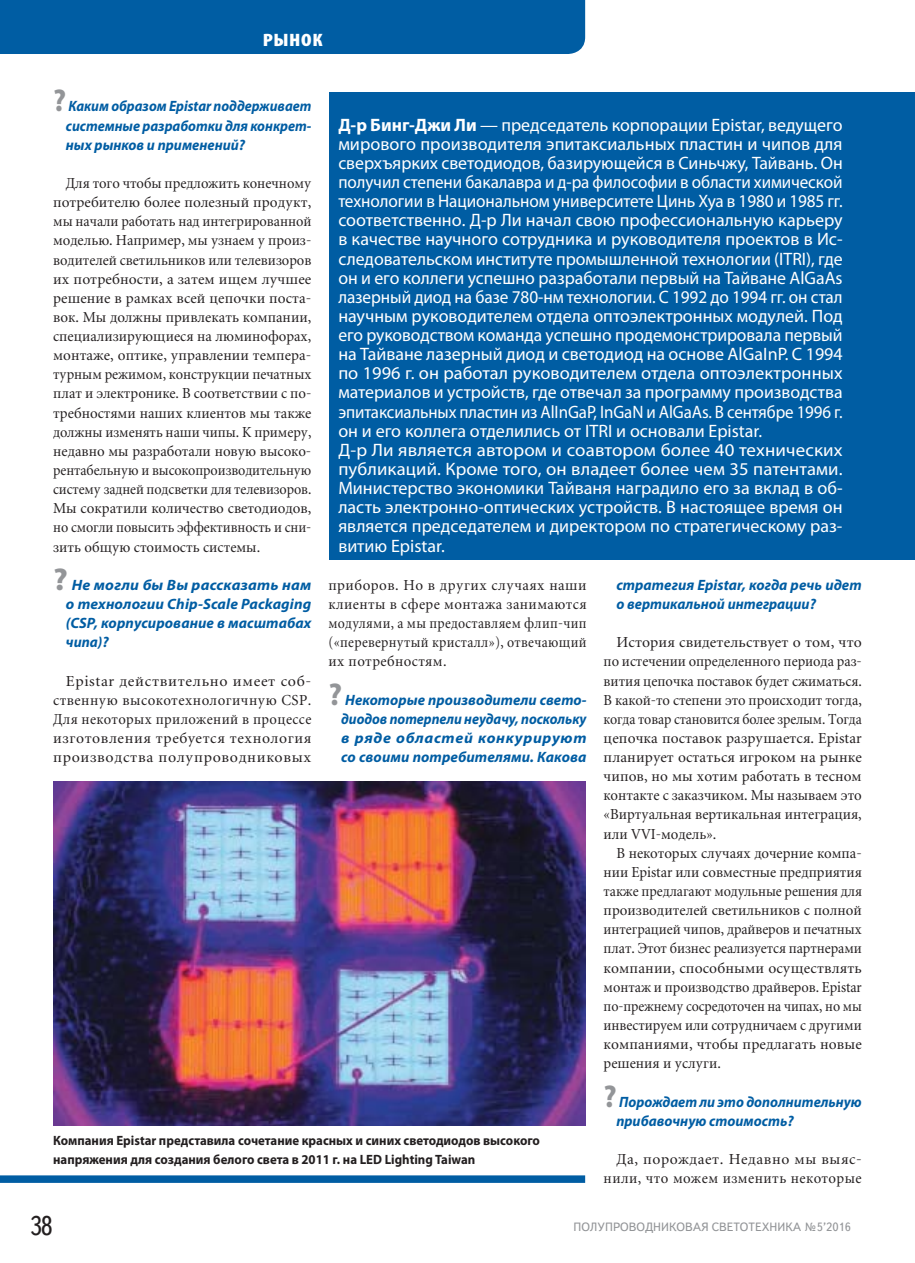
<style>
.page{position:relative;width:915px;height:1263px;background:#fff}
.page>*{position:absolute;margin:0;border:0;box-sizing:border-box;transform-origin:0 0}
.t1{font:27px "Text Book C";color:#231f20;scale:.9 1}
.t2{font:18px/19.2px "Myriad Pro";color:#fff}
.t3{font:900 condensed 18px "Myriad Pro";letter-spacing:.03em;color:#fff;scale:1.17 1}
.t4{font:15px/19.2px "Miniature";letter-spacing:.01em;color:#231f20;text-align:justify;scale:.95 1}
.t5{font:15px/19.2px "Miniature";letter-spacing:.01em;color:#231f20;text-align:justify}
.t6{font:15px/19.2px "Miniature";letter-spacing:.01em;color:#231f20;text-align:justify;scale:.96 1}
.t7{font:italic 700 15px/19.2px "Myriad Pro";color:#005da3;text-align:justify}
.t8{font:italic 700 15px/19.2px "Myriad Pro";color:#005da3;text-align:justify;scale:1.05 1}
.t9{font:italic 700 15px/19.2px "Myriad Pro";color:#005da3;text-align:justify;scale:.93 1}
.t10{font:15px/19.2px "Miniature";letter-spacing:.03em;color:#231f20;text-align:right}
.t11{font:italic 700 15px/19.2px "Myriad Pro";color:#005da3;scale:.95 1}
.t12{font:700 13.5px/19.2px "Myriad Pro";color:#231f20;scale:.95 1}
.t13{font:12px "Text Book C";color:#939598}
.s1{font-style:normal;font-size:31.5px;color:#939598}
.s2{font-weight:700}
</style>
<div class="page">
<div style="left:0;top:0;width:585px;height:54px;background:#005da3"></div>
<img style="left:53px;top:781px;width:532px;height:344px">
<div style="left:330px;top:92px;width:584px;height:468px;background:#005da3"></div>
<div style="left:0;top:1175px;width:585px;height:8px;background:#005da3"></div>
<p class="t3" style="left:262px;top:29px;width:53px">РЫНОК</p>
<p class="t9" style="left:66px;top:98px;width:265px;text-indent:-13px"><span class="s1">?</span> Каким образом Epistar поддерживает системные разработки для конкрет&shy;ных рынков и применений?</p>
<p class="t4" style="left:53px;top:173px;width:273px;text-indent:13px">Для того чтобы предложить конечному потребителю более полезный продукт, мы начали работать над интегрированной моделью. Например, мы узнаем у произ&shy;водителей светильников или телевизоров их потребности, а затем ищем лучшее решение в рамках всей цепочки поста&shy;вок. Мы должны привлекать компании, специализирующиеся на люминофорах, монтаже, оптике, управлении темпера&shy;турным режимом, конструкции печатных плат и электронике. В соответствии с по&shy;требностями наших клиентов мы также должны изменять наши чипы. К примеру, недавно мы разработали новую высоко&shy;рентабельную и высокопроизводительную систему задней подсветки для телевизоров.<br>Мы сократили количество светодиодов, но смогли повысить эффективность и сни&shy;зить общую стоимость системы.</p>
<p class="t8" style="left:66px;top:577px;width:235px;text-indent:-13px"><span class="s1">?</span> Не могли бы Вы рассказать нам о технологии Chip-Scale Packaging (CSP, корпусирование в масштабах чипа)?</p>
<p class="t5" style="left:53px;top:671px;width:259px;text-indent:13px">Epistar действительно имеет соб&shy;ственную высокотехнологичную CSP.<br>Для некоторых приложений в процессе изготовления требуется технология производства полупроводниковых</p>
<p class="t2" style="left:338px;top:117px;width:505px"><span class="s2">Д-р Бинг-Джи Ли</span> — председатель корпорации Epistar, ведущего мирового производителя эпитаксиальных пластин и чипов для сверхъярких светодиодов, базирующейся в Синьчжу, Тайвань. Он получил степени бакалавра и д-ра философии в области химической технологии в Национальном университете Цинь Хуа в 1980 и 1985 гг. соответственно. Д-р Ли начал свою профессиональную карьеру в качестве научного сотрудника и руководителя проектов в Ис&shy;следовательском институте промышленной технологии (ITRI), где он и его коллеги успешно разработали первый на Тайване AlGaAs лазерный диод на базе 780-нм технологии. С 1992 до 1994 гг. он стал научным руководителем отдела оптоэлектронных модулей. Под его руководством команда успешно продемонстрировала первый на Тайване лазерный диод и светодиод на основе AlGaInP. С 1994 по 1996 г. он работал руководителем отдела оптоэлектронных материалов и устройств, где отвечал за программу производства эпитаксиальных пластин из AlInGaP, InGaN и AlGaAs. В сентябре 1996 г. он и его коллега отделились от ITRI и основали Epistar.<br>Д-р Ли является автором и соавтором более 40 технических публикаций. Кроме того, он владеет более чем 35 патентами.<br>Министерство экономики Тайваня наградило его за вклад в об&shy;ласть электронно-оптических устройств. В настоящее время он является председателем и директором по стратегическому раз&shy;витию Epistar.</p>
<p class="t5" style="left:328px;top:575px;width:259px">приборов. Но в других случаях наши клиенты в сфере монтажа занимаются модулями, а мы предоставляем флип-чип («перевернутый кристалл»), отвечающий их потребностям.</p>
<p class="t7" style="left:341px;top:691px;width:247px;text-indent:-13px"><span class="s1">?</span> Некоторые производители свето&shy;диодов потерпели неудачу, поскольку в ряде областей конкурируют со своими потребителями. Какова</p>
<p class="t7" style="left:616px;top:577px;width:247px">стратегия Epistar, когда речь идет о вертикальной интеграции?</p>
<p class="t5" style="left:603px;top:632px;width:259px;text-indent:13px">История свидетельствует о том, что по истечении определенного периода раз&shy;вития цепочка поставок будет сжиматься.<br>В какой-то степени это происходит тогда, когда товар становится более зрелым. Тогда цепочка поставок разрушается. Epistar планирует остаться игроком на рынке чипов, но мы хотим работать в тесном контакте с заказчиком. Мы называем это «Виртуальная вертикальная интеграция, или VVI-модель».</p>
<p class="t6" style="left:603px;top:843px;width:270px;text-indent:13px">В некоторых случаях дочерние компа&shy;нии Epistar или совместные предприятия также предлагают модульные решения для производителей светильников с полной интеграцией чипов, драйверов и печатных плат. Этот бизнес реализуется партнерами компании, способными осуществлять монтаж и производство драйверов. Epistar по-прежнему сосредоточен на чипах, но мы инвестируем или сотрудничаем с другими компаниями, чтобы предлагать новые решения и услуги.</p>
<p class="t11" style="left:616px;top:1093px;width:260px;text-indent:-13px"><span class="s1">?</span> Порождает ли это дополнительную прибавочную стоимость?</p>
<p class="t10" style="left:603px;top:1149px;width:259px">Да, порождает. Недавно мы выяс&shy;нили, что можем изменить некоторые</p>
<p class="t12" style="left:53px;top:1132px;width:514px">Компания Epistar представила сочетание красных и синих светодиодов высокого напряжения для создания белого света в 2011 г. на LED Lighting Taiwan</p>
<h1 class="t1" style="left:30px;top:1211px;width:27px">38</h1>
<p class="t13" style="left:573px;top:1220px;width:279px">ПОЛУПРОВОДНИКОВАЯ СВЕТОТЕХНИКА №5’2016</p>
</div>
